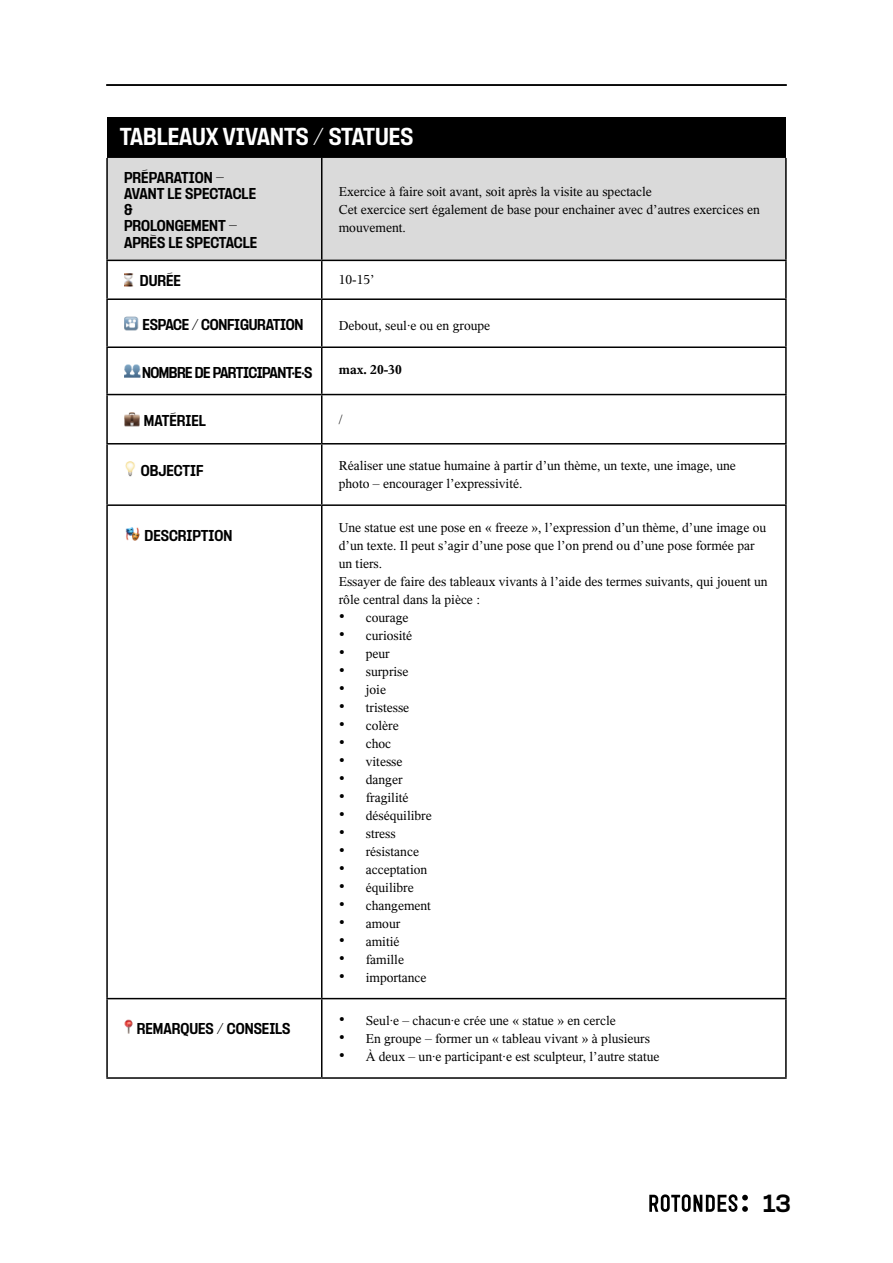
<style>
.page{position:relative;width:893px;height:1263px;background:#fff}
.page>*{position:absolute;margin:0;border:0;box-sizing:border-box;transform-origin:0 0}
.t1{font:800 semi-condensed 21px "PP Formula";color:#fff}
.t2{font:800 21px "PP Formula";color:#000}
.t3{font:13.5px/18px "Thorndale AMT";color:#000}
.t4{font:800 semi-condensed 13.5px/16.2px "PP Formula";color:#000}
.t5{font:800 semi-condensed 13.5px "PP Formula";letter-spacing:-.04em;color:#000}
.t6{font:800 semi-condensed 13.5px "PP Formula";letter-spacing:-.02em;color:#000}
.t7{font:700 13.5px "Thorndale AMT";color:#000}
.s1{font-size:18px}
</style>
<div class="page">
<svg style="left:649px;top:1194px;width:99px;height:18px"></svg>
<hr style="left:106px;top:84px;width:681px;height:2px;background:#000">
<div style="left:107px;top:118px;width:679px;height:40px;background:#000"></div>
<div style="left:108px;top:158px;width:677px;height:102px;background:#dadada"></div>
<hr style="left:106px;top:158px;width:2px;height:102px;background:#000">
<hr style="left:321px;top:158px;width:1px;height:102px;background:#000">
<hr style="left:785px;top:158px;width:2px;height:102px;background:#000">
<hr style="left:106px;top:261px;width:2px;height:37px;background:#000">
<hr style="left:321px;top:261px;width:1px;height:37px;background:#000">
<hr style="left:785px;top:261px;width:2px;height:37px;background:#000">
<hr style="left:106px;top:298px;width:216px;height:2px;background:#000">
<hr style="left:106px;top:300px;width:2px;height:46px;background:#000">
<hr style="left:322px;top:298px;width:465px;height:2px;background:#000">
<hr style="left:321px;top:300px;width:1px;height:46px;background:#000">
<hr style="left:785px;top:300px;width:2px;height:46px;background:#000">
<hr style="left:106px;top:346px;width:216px;height:2px;background:#000">
<hr style="left:106px;top:348px;width:2px;height:46px;background:#000">
<hr style="left:322px;top:346px;width:465px;height:2px;background:#000">
<hr style="left:321px;top:348px;width:1px;height:46px;background:#000">
<hr style="left:785px;top:348px;width:2px;height:46px;background:#000">
<hr style="left:106px;top:394px;width:216px;height:1px;background:#000">
<hr style="left:106px;top:395px;width:2px;height:48px;background:#000">
<hr style="left:322px;top:394px;width:465px;height:1px;background:#000">
<hr style="left:321px;top:395px;width:1px;height:48px;background:#000">
<hr style="left:785px;top:395px;width:2px;height:48px;background:#000">
<hr style="left:106px;top:443px;width:216px;height:1px;background:#000">
<hr style="left:106px;top:444px;width:2px;height:60px;background:#000">
<hr style="left:322px;top:443px;width:465px;height:1px;background:#000">
<hr style="left:785px;top:444px;width:2px;height:60px;background:#000">
<hr style="left:106px;top:504px;width:216px;height:2px;background:#000">
<hr style="left:106px;top:506px;width:2px;height:492px;background:#000">
<hr style="left:322px;top:504px;width:465px;height:2px;background:#000">
<hr style="left:785px;top:506px;width:2px;height:492px;background:#000">
<hr style="left:106px;top:998px;width:216px;height:1px;background:#000">
<hr style="left:106px;top:999px;width:2px;height:78px;background:#000">
<hr style="left:322px;top:998px;width:465px;height:1px;background:#000">
<hr style="left:785px;top:999px;width:2px;height:78px;background:#000">
<hr style="left:106px;top:1077px;width:216px;height:2px;background:#000">
<hr style="left:322px;top:1077px;width:465px;height:2px;background:#000">
<hr style="left:106px;top:260px;width:216px;height:1px;background:#000">
<hr style="left:322px;top:260px;width:465px;height:1px;background:#000">
<hr style="left:321px;top:444px;width:1px;height:60px;background:#000">
<hr style="left:321px;top:506px;width:1px;height:492px;background:#000">
<hr style="left:321px;top:999px;width:1px;height:78px;background:#000">
<svg style="left:124px;top:273px;width:10px;height:13px"></svg>
<img style="left:124px;top:316px;width:15px;height:14px">
<img style="left:124px;top:364px;width:16px;height:13px">
<img style="left:124px;top:412px;width:16px;height:14px">
<img style="left:125px;top:461px;width:10px;height:15px">
<img style="left:125px;top:527px;width:15px;height:14px">
<img style="left:124px;top:1019px;width:9px;height:15px">
<h1 class="t1" style="left:120px;top:124px;width:295px">TABLEAUX VIVANTS / STATUES</h1>
<p class="t4" style="left:124px;top:169px;width:135px">PRÉPARATION -<br>AVANT LE SPECTACLE &amp;<br>PROLONGEMENT -<br>APRÈS LE SPECTACLE</p>
<p class="t3" style="left:339px;top:182px;width:422px">Exercice à faire soit avant, soit après la visite au spectacle<br>Cet exercice sert également de base pour enchainer avec d’autres exercices en mouvement.</p>
<p class="t4" style="left:140px;top:273px;width:43px">DURÉE</p>
<p class="t3" style="left:339px;top:271px;width:37px">10-15’</p>
<p class="t6" style="left:143px;top:316px;width:162px">ESPACE / CONFIGURATION</p>
<p class="t3" style="left:339px;top:316px;width:153px">Debout, seul∙e ou en groupe</p>
<p class="t5" style="left:142px;top:364px;width:172px">NOMBRE DE PARTICIPANT∙E∙S</p>
<p class="t7" style="left:339px;top:361px;width:64px">max. 20-30</p>
<p class="t4" style="left:144px;top:413px;width:64px">MATÉRIEL</p>
<p class="t3" style="left:339px;top:410px;width:5px">/</p>
<p class="t4" style="left:141px;top:463px;width:64px">OBJECTIF</p>
<p class="t3" style="left:339px;top:456px;width:399px">Réaliser une statue humaine à partir d’un thème, un texte, une image, une photo – encourager l’expressivité.</p>
<p class="t4" style="left:145px;top:527px;width:89px">DESCRIPTION</p>
<p class="t3" style="left:339px;top:518px;width:430px">Une statue est une pose en « freeze », l’expression d’un thème, d’une image ou d’un texte. Il peut s’agir d’une pose que l’on prend ou d’une pose formée par un tiers.<br>Essayer de faire des tableaux vivants à l’aide des termes suivants, qui jouent un rôle central dans la pièce :</p>
<p class="t3" style="left:339px;top:608px;width:71px"><span class="s1">•</span> courage</p>
<p class="t3" style="left:339px;top:626px;width:75px"><span class="s1">•</span> curiosité</p>
<p class="t3" style="left:339px;top:644px;width:52px"><span class="s1">•</span> peur</p>
<p class="t3" style="left:339px;top:662px;width:71px"><span class="s1">•</span> surprise</p>
<p class="t3" style="left:339px;top:680px;width:49px"><span class="s1">•</span> joie</p>
<p class="t3" style="left:339px;top:698px;width:72px"><span class="s1">•</span> tristesse</p>
<p class="t3" style="left:339px;top:716px;width:61px"><span class="s1">•</span> colère</p>
<p class="t3" style="left:339px;top:734px;width:54px"><span class="s1">•</span> choc</p>
<p class="t3" style="left:339px;top:752px;width:65px"><span class="s1">•</span> vitesse</p>
<p class="t3" style="left:339px;top:770px;width:65px"><span class="s1">•</span> danger</p>
<p class="t3" style="left:339px;top:788px;width:71px"><span class="s1">•</span> fragilité</p>
<p class="t3" style="left:339px;top:806px;width:94px"><span class="s1">•</span> déséquilibre</p>
<p class="t3" style="left:339px;top:824px;width:58px"><span class="s1">•</span> stress</p>
<p class="t3" style="left:339px;top:842px;width:82px"><span class="s1">•</span> résistance</p>
<p class="t3" style="left:339px;top:860px;width:90px"><span class="s1">•</span> acceptation</p>
<p class="t3" style="left:339px;top:878px;width:76px"><span class="s1">•</span> équilibre</p>
<p class="t3" style="left:339px;top:896px;width:94px"><span class="s1">•</span> changement</p>
<p class="t3" style="left:339px;top:914px;width:63px"><span class="s1">•</span> amour</p>
<p class="t3" style="left:339px;top:932px;width:62px"><span class="s1">•</span> amitié</p>
<p class="t3" style="left:339px;top:950px;width:67px"><span class="s1">•</span> famille</p>
<p class="t3" style="left:339px;top:968px;width:89px"><span class="s1">•</span> importance</p>
<p class="t4" style="left:137px;top:1020px;width:155px">REMARQUES / CONSEILS</p>
<p class="t3" style="left:339px;top:1011px;width:279px"><span class="s1">•</span> Seul∙e – chacun∙e crée une « statue » en cercle</p>
<p class="t3" style="left:339px;top:1029px;width:313px"><span class="s1">•</span> En groupe – former un « tableau vivant » à plusieurs</p>
<p class="t3" style="left:339px;top:1047px;width:322px"><span class="s1">•</span> À deux – un∙e participant∙e est sculpteur, l’autre statue</p>
<h1 class="t2" style="left:763px;top:1190px;width:30px">13</h1>
</div>
